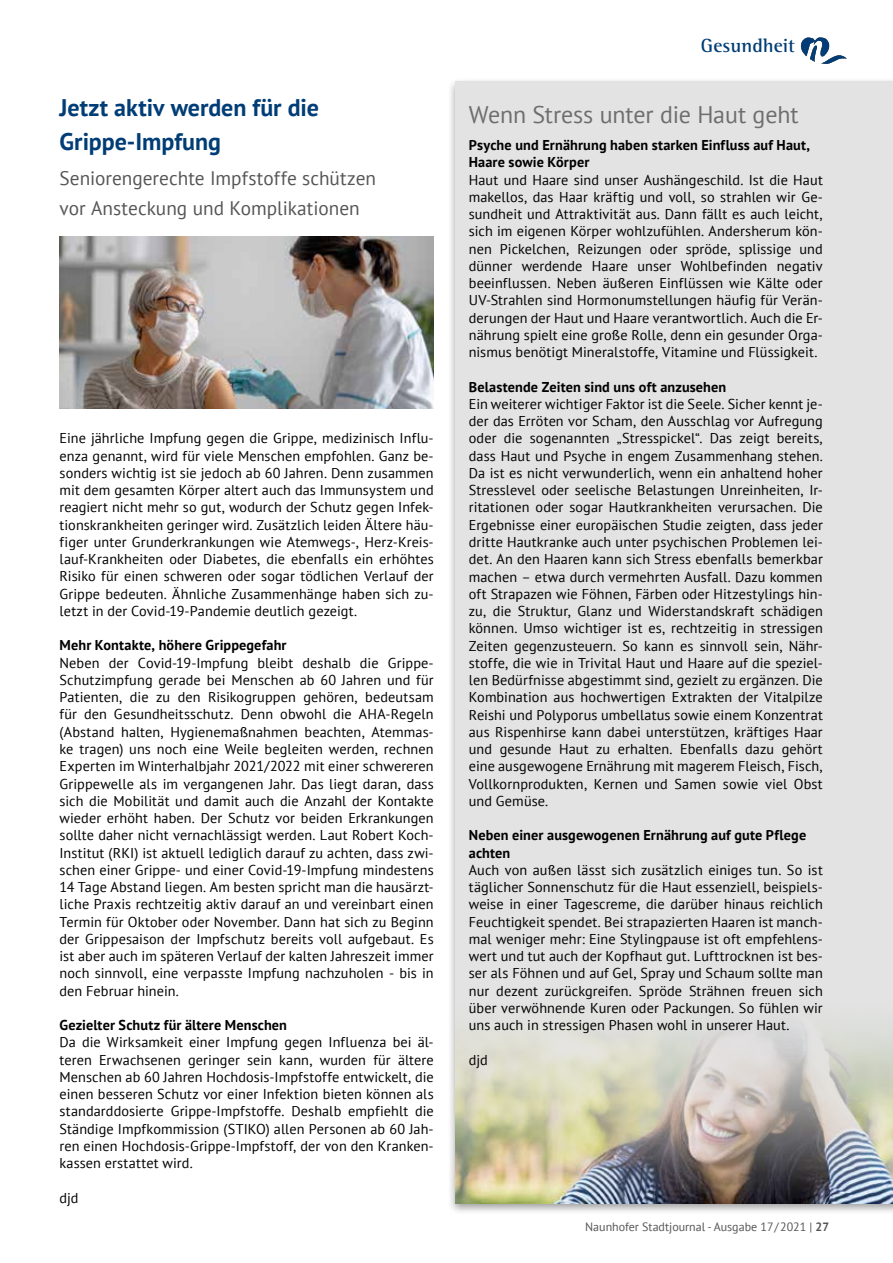
<style>
.page{position:relative;width:893px;height:1263px;background:#fff}
.page>*{position:absolute;margin:0;border:0;box-sizing:border-box;transform-origin:0 0}
.t1{font:700 24px/34.5px "PT Sans";color:#003d76}
.t2{font:24px "PT Sans";letter-spacing:-.005em;color:#6e6e6e}
.t3{font:19.5px/30.2px "PT Sans";color:#565655}
.t4{font:700 19.5px "Rotis Semi Serif Std";letter-spacing:.005em;color:#003d76}
.t5{font:14.25px/17.2px "PT Sans";letter-spacing:.005em;color:#000;text-align:justify}
.t6{font:700 14.25px/17.2px "PT Sans";letter-spacing:.01em;color:#000}
.t7{font:12px "PT Sans";color:#565655}
.s1{font-weight:700}
</style>
<div class="page">
<svg style="left:801px;top:37px;width:46px;height:27px"></svg>
<div style="left:447px;top:77px;width:446px;height:1138px;background:#000;opacity:.4"></div>
<div style="left:455px;top:81px;width:438px;height:1121px;background:#e3e3e3"></div>
<img style="left:60px;top:237px;width:374px;height:172px">
<img style="left:455px;top:1025px;width:438px;height:178px">
<h1 class="t1" style="left:60px;top:89px;width:261px">Jetzt aktiv werden für die<br>Grippe-Impfung</h1>
<h2 class="t3" style="left:60px;top:162px;width:318px">Seniorengerechte Impfstoffe schützen vor Ansteckung und Komplikationen</h2>
<p class="t5" style="left:60px;top:429px;width:376px">Eine jährliche Impfung gegen die Grippe, medizinisch Influ&shy;enza genannt, wird für viele Menschen empfohlen. Ganz be&shy;sonders wichtig ist sie jedoch ab 60 Jahren. Denn zusammen mit dem gesamten Körper altert auch das Immunsystem und reagiert nicht mehr so gut, wodurch der Schutz gegen Infek&shy;tionskrankheiten geringer wird. Zusätzlich leiden Ältere häu&shy;figer unter Grunderkrankungen wie Atemwegs-, Herz-Kreis&shy;lauf-Krankheiten oder Diabetes, die ebenfalls ein erhöhtes Risiko für einen schweren oder sogar tödlichen Verlauf der Grippe bedeuten. Ähnliche Zusammenhänge haben sich zu&shy;letzt in der Covid-19-Pandemie deutlich gezeigt.</p>
<p class="t6" style="left:60px;top:636px;width:229px">Mehr Kontakte, höhere Grippegefahr</p>
<p class="t5" style="left:60px;top:654px;width:376px">Neben der Covid-19-Impfung bleibt deshalb die Grippe-Schutzimpfung gerade bei Menschen ab 60 Jahren und für Patienten, die zu den Risikogruppen gehören, bedeutsam für den Gesundheitsschutz. Denn obwohl die AHA-Regeln (Abstand halten, Hygienemaßnahmen beachten, Atemmas&shy;ke tragen) uns noch eine Weile begleiten werden, rechnen Experten im Winterhalbjahr 2021/2022 mit einer schwereren Grippewelle als im vergangenen Jahr. Das liegt daran, dass sich die Mobilität und damit auch die Anzahl der Kontakte wieder erhöht haben. Der Schutz vor beiden Erkrankungen sollte daher nicht vernachlässigt werden. Laut Robert Koch-Institut (RKI) ist aktuell lediglich darauf zu achten, dass zwi&shy;schen einer Grippe- und einer Covid-19-Impfung mindestens 14 Tage Abstand liegen. Am besten spricht man die hausärzt&shy;liche Praxis rechtzeitig aktiv darauf an und vereinbart einen Termin für Oktober oder November. Dann hat sich zu Beginn der Grippesaison der Impfschutz bereits voll aufgebaut. Es ist aber auch im späteren Verlauf der kalten Jahreszeit immer noch sinnvoll, eine verpasste Impfung nachzuholen - bis in den Februar hinein.</p>
<p class="t6" style="left:60px;top:1016px;width:229px">Gezielter Schutz für ältere Menschen</p>
<p class="t5" style="left:60px;top:1033px;width:376px">Da die Wirksamkeit einer Impfung gegen Influenza bei äl&shy;teren Erwachsenen geringer sein kann, wurden für ältere Menschen ab 60 Jahren Hochdosis-Impfstoffe entwickelt, die einen besseren Schutz vor einer Infektion bieten können als standarddosierte Grippe-Impfstoffe. Deshalb empfiehlt die Ständige Impfkommission (STIKO) allen Personen ab 60 Jah&shy;ren einen Hochdosis-Grippe-Impfstoff, der von den Kranken&shy;kassen erstattet wird.</p>
<p class="t5" style="left:60px;top:1189px;width:21px">djd</p>
<h2 class="t4" style="left:701px;top:34px;width:96px">Gesundheit</h2>
<h1 class="t2" style="left:469px;top:99px;width:331px">Wenn Stress unter die Haut geht</h1>
<p class="t6" style="left:469px;top:136px;width:343px">Psyche und Ernährung haben starken Einfluss auf Haut,<br>Haare sowie Körper</p>
<p class="t5" style="left:469px;top:171px;width:355px">Haut und Haare sind unser Aushängeschild. Ist die Haut makellos, das Haar kräftig und voll, so strahlen wir Ge&shy;sundheit und Attraktivität aus. Dann fällt es auch leicht, sich im eigenen Körper wohlzufühlen. Andersherum kön&shy;nen Pickelchen, Reizungen oder spröde, splissige und dünner werdende Haare unser Wohlbefinden negativ beeinflussen. Neben äußeren Einflüssen wie Kälte oder UV-Strahlen sind Hormonumstellungen häufig für Verän&shy;derungen der Haut und Haare verantwortlich. Auch die Er&shy;nährung spielt eine große Rolle, denn ein gesunder Orga&shy;nismus benötigt Mineralstoffe, Vitamine und Flüssigkeit.</p>
<p class="t6" style="left:469px;top:378px;width:259px">Belastende Zeiten sind uns oft anzusehen</p>
<p class="t5" style="left:469px;top:395px;width:356px">Ein weiterer wichtiger Faktor ist die Seele. Sicher kennt je&shy;der das Erröten vor Scham, den Ausschlag vor Aufregung oder die sogenannten „Stresspickel“. Das zeigt bereits, dass Haut und Psyche in engem Zusammenhang stehen.<br>Da ist es nicht verwunderlich, wenn ein anhaltend hoher Stresslevel oder seelische Belastungen Unreinheiten, Ir&shy;ritationen oder sogar Hautkrankheiten verursachen. Die Ergebnisse einer europäischen Studie zeigten, dass jeder dritte Hautkranke auch unter psychischen Problemen lei&shy;det. An den Haaren kann sich Stress ebenfalls bemerkbar machen – etwa durch vermehrten Ausfall. Dazu kommen oft Strapazen wie Föhnen, Färben oder Hitzestylings hin&shy;zu, die Struktur, Glanz und Widerstandskraft schädigen können. Umso wichtiger ist es, rechtzeitig in stressigen Zeiten gegenzusteuern. So kann es sinnvoll sein, Nähr&shy;stoffe, die wie in Trivital Haut und Haare auf die speziel&shy;len Bedürfnisse abgestimmt sind, gezielt zu ergänzen. Die Kombination aus hochwertigen Extrakten der Vitalpilze Reishi und Polyporus umbellatus sowie einem Konzentrat aus Rispenhirse kann dabei unterstützen, kräftiges Haar und gesunde Haut zu erhalten. Ebenfalls dazu gehört eine ausgewogene Ernährung mit magerem Fleisch, Fisch, Vollkornprodukten, Kernen und Samen sowie viel Obst und Gemüse.</p>
<p class="t6" style="left:469px;top:826px;width:339px">Neben einer ausgewogenen Ernährung auf gute Pflege achten</p>
<p class="t5" style="left:469px;top:861px;width:355px">Auch von außen lässt sich zusätzlich einiges tun. So ist täglicher Sonnenschutz für die Haut essenziell, beispiels&shy;weise in einer Tagescreme, die darüber hinaus reichlich Feuchtigkeit spendet. Bei strapazierten Haaren ist manch&shy;mal weniger mehr: Eine Stylingpause ist oft empfehlens&shy;wert und tut auch der Kopfhaut gut. Lufttrocknen ist bes&shy;ser als Föhnen und auf Gel, Spray und Schaum sollte man nur dezent zurückgreifen. Spröde Strähnen freuen sich über verwöhnende Kuren oder Packungen. So fühlen wir uns auch in stressigen Phasen wohl in unserer Haut.</p>
<p class="t5" style="left:469px;top:1051px;width:21px">djd</p>
<p class="t7" style="left:585px;top:1219px;width:245px">Naunhofer Stadtjournal - Ausgabe 17/2021 | <span class="s1">27</span></p>
</div>
